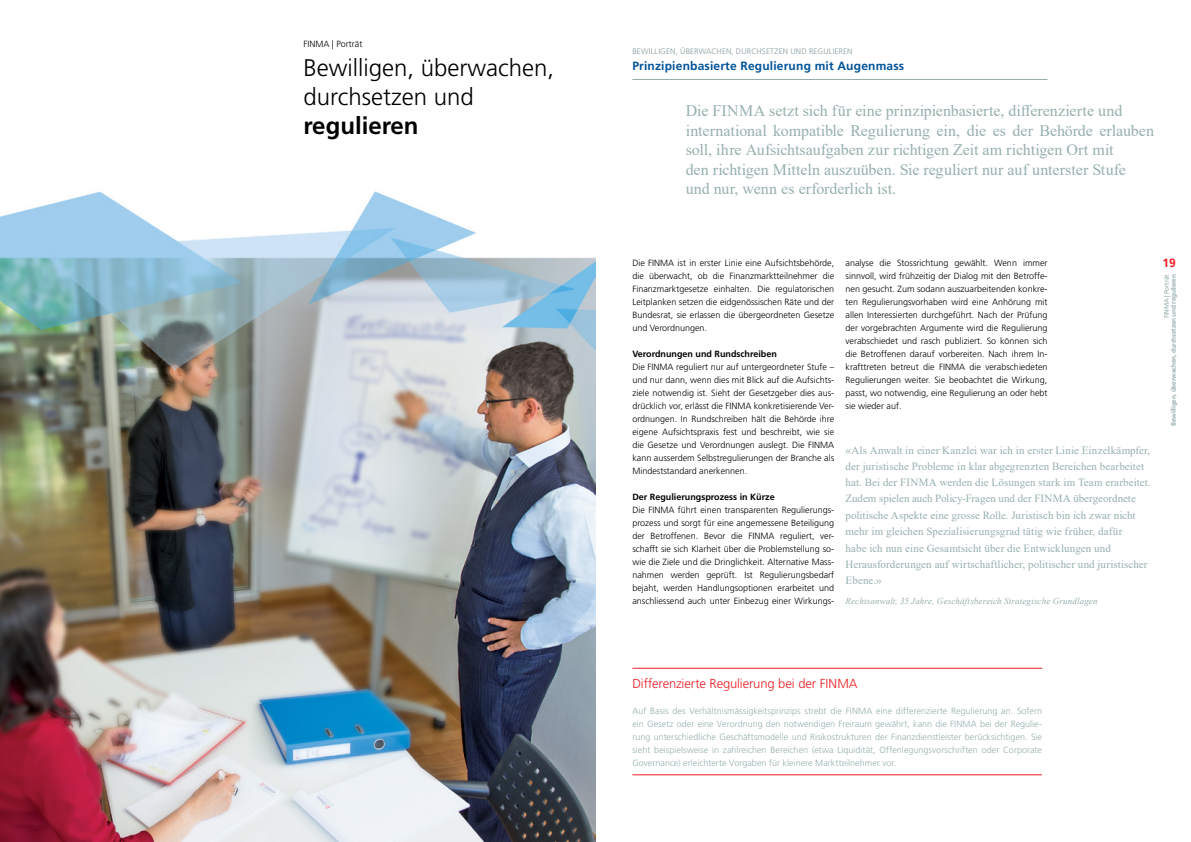
<style>
.page{position:relative;width:1191px;height:842px;background:#fff}
.page>*{position:absolute;margin:0;border:0;box-sizing:border-box;transform-origin:0 0}
.t1{font:300 24px/28.8px "Frutiger LT Std";color:#000}
.t2{font:700 24px "Frutiger LT Std";color:#000}
.t3{font:16px/19.5px "Times New Roman";color:#96afae}
.t4{font:300 13px "Frutiger LT Std";letter-spacing:-.01em;color:#ed1d24}
.t5{font:700 12px "Frutiger LT Std";letter-spacing:.015em;color:#00539b}
.t6{font:700 12px "Frutiger LT Std";color:#ed1d24}
.t7{font:11px/16.1px "Times New Roman";letter-spacing:.005em;color:#96afae}
.t8{font:300 9px/13px "Frutiger LT Std";color:#000;text-align:justify}
.t9{font:300 9px/13px "Frutiger LT Std";letter-spacing:.005em;color:#96afae;text-align:justify}
.t10{font:italic 9px "Times New Roman";letter-spacing:.015em;color:#96afae}
.t11{font:700 9px "Frutiger LT Std";color:#000}
.t12{font:300 8px "Frutiger LT Std";letter-spacing:.015em;color:#869c9c}
.t13{font:700 6.5px "Frutiger LT Std";letter-spacing:-.03em;color:#96afae}
.t14{font:6.5px "Frutiger LT Std";letter-spacing:-.03em;color:#96afae}
</style>
<div class="page">
<img style="left:0;top:191px;width:595px;height:651px">
<hr style="left:632px;top:79px;width:415px;height:1px;background:#96afae">
<hr style="left:632px;top:668px;width:410px;height:1px;background:#ed1d24">
<hr style="left:632px;top:775px;width:409px;height:1px;background:#ed1d24">
<p class="t8" style="left:303px;top:38px;width:60px">FINMA | Porträt</p>
<h1 class="t1" style="left:303px;top:54px;width:252px">Bewilligen, überwachen, durchsetzen und</h1>
<h1 class="t2" style="left:303px;top:111px;width:117px">regulieren</h1>
<p class="t12" style="left:632px;top:46px;width:10px">Bewilligen</p>
<p class="t12" style="left:675px;top:46px;width:11px">, überwa</p>
<p class="t12" style="left:711px;top:46px;width:11px">chen</p>
<p class="t12" style="left:731px;top:46px;width:11px">, dur</p>
<p class="t12" style="left:751px;top:46px;width:29px">chsetzen</p>
<p class="t12" style="left:790px;top:46px;width:7px">und</p>
<p class="t12" style="left:809px;top:46px;width:6px">regulieren</p>
<h3 class="t5" style="left:632px;top:58px;width:273px">Prinzipienbasierte Regulierung mit Augenmass</h3>
<p class="t3" style="left:685px;top:101px;width:470px">Die FINMA setzt sich für eine prinzipienbasierte, differenzierte und international kompatible Regulierung ein, die es der Behörde erlauben soll, ihre Aufsichtsaufgaben zur richtigen Zeit am richtigen Ort mit<br>den richtigen Mitteln auszuüben. Sie reguliert nur auf unterster Stufe und nur, wenn es erforderlich ist.</p>
<p class="t8" style="left:632px;top:256px;width:203px">Die FINMA ist in erster Linie eine Aufsichtsbehörde, die überwacht, ob die Finanzmarktteilnehmer die Finanzmarktgesetze einhalten. Die regulatorischen Leitplanken setzen die eidgenössischen Räte und der Bundesrat, sie erlassen die übergeordneten Gesetze und Verordnungen.</p>
<p class="t11" style="left:632px;top:348px;width:146px">Verordnungen und Rundschreiben</p>
<p class="t8" style="left:632px;top:360px;width:203px">Die FINMA reguliert nur auf untergeordneter Stufe – und nur dann, wenn dies mit Blick auf die Aufsichts&shy;ziele notwendig ist. Sieht der Gesetzgeber dies aus&shy;drücklich vor, erlässt die FINMA konkretisierende Ver&shy;ordnungen. In Rundschreiben hält die Behörde ihre eigene Aufsichtspraxis fest und beschreibt, wie sie die Gesetze und Verordnungen auslegt. Die FINMA kann ausserdem Selbstregulierungen der Branche als Mindeststandard anerkennen.</p>
<p class="t11" style="left:632px;top:491px;width:144px">Der Regulierungsprozess in Kürze</p>
<p class="t8" style="left:632px;top:503px;width:203px">Die FINMA führt einen transparenten Regulierungs&shy;prozess und sorgt für eine angemessene Beteiligung der Betroffenen. Bevor die FINMA reguliert, ver&shy;schafft sie sich Klarheit über die Problemstellung so&shy;wie die Ziele und die Dringlichkeit. Alternative Mass&shy;nahmen werden geprüft. Ist Regulierungsbedarf bejaht, werden Handlungsoptionen erarbeitet und anschliessend auch unter Einbezug einer Wirkungs-</p>
<p class="t8" style="left:845px;top:256px;width:203px">analyse die Stossrichtung gewählt. Wenn immer sinnvoll, wird frühzeitig der Dialog mit den Betroffe&shy;nen gesucht. Zum sodann auszuarbeitenden konkre&shy;ten Regulierungsvorhaben wird eine Anhörung mit allen Interessierten durchgeführt. Nach der Prüfung der vorgebrachten Argumente wird die Regulierung verabschiedet und rasch publiziert. So können sich die Betroffenen darauf vorbereiten. Nach ihrem In&shy;krafttreten betreut die FINMA die verabschiedeten Regulierungen weiter. Sie beobachtet die Wirkung, passt, wo notwendig, eine Regulierung an oder hebt sie wieder auf.</p>
<p class="t7" style="left:845px;top:442px;width:306px">«Als Anwalt in einer Kanzlei war ich in erster Linie Einzelkämpfer, der juristische Probleme in klar abgegrenzten Bereichen bearbeitet hat. Bei der FINMA werden die Lösungen stark im Team erarbeitet.<br>Zudem spielen auch Policy-Fragen und der FINMA übergeordnete</p>
<p class="t7" style="left:845px;top:507px;width:303px">politische Aspekte eine grosse Rolle. Juristisch bin ich zwar nicht mehr im gleichen Spezialisierungsgrad tätig wie früher, dafür<br>habe ich nun eine Gesamtsicht über die Entwicklungen und Herausforderungen auf wirtschaftlicher, politischer und juristischer Ebene.»</p>
<p class="t10" style="left:845px;top:595px;width:253px">Rechtsanwalt, 35 Jahre, Geschäftsbereich Strategische Grundlagen</p>
<h3 class="t6" style="left:1162px;top:256px;width:15px">19</h3>
<p class="t14" style="left:1162px;top:318px;width:46px;rotate:-90deg">FINMA | Porträt</p>
<p class="t13" style="left:1169px;top:426px;width:153px;rotate:-90deg">Bewilligen, überwachen, durchsetzen und regulieren</p>
<h3 class="t4" style="left:632px;top:676px;width:227px">Differenzierte Regulierung bei der FINMA</h3>
<p class="t9" style="left:632px;top:705px;width:411px">Auf Basis des Verhältnismässigkeitsprinzips strebt die FINMA eine differenzierte Regulierung an. Sofern ein Gesetz oder eine Verordnung den notwendigen Freiraum gewährt, kann die FINMA bei der Regulie&shy;rung unterschiedliche Geschäftsmodelle und Risikostrukturen der Finanzdienstleister berücksichtigen. Sie sieht beispielsweise in zahlreichen Bereichen (etwa Liquidität, Offenlegungsvorschriften oder Corporate Governance) erleichterte Vorgaben für kleinere Marktteilnehmer vor.</p>
</div>
